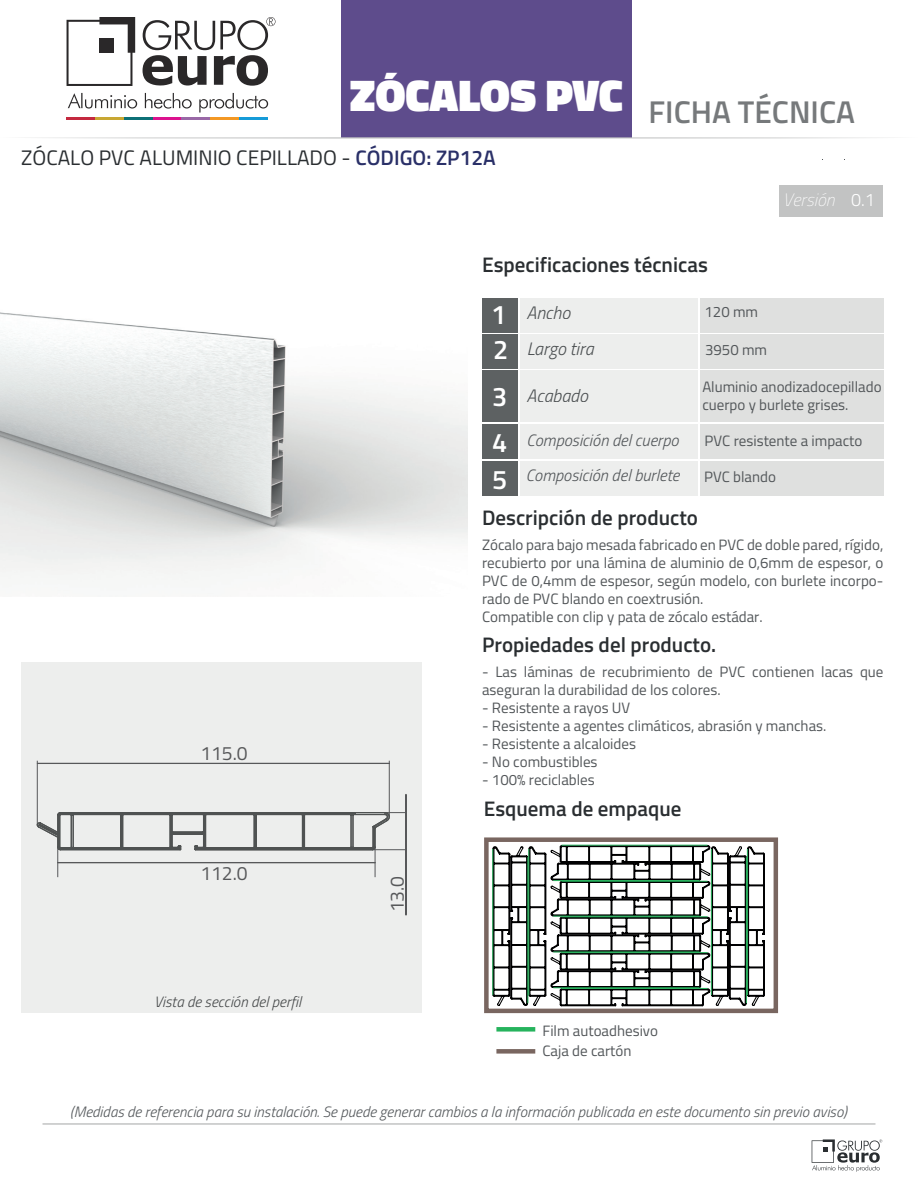
<style>
.page{position:relative;width:918px;height:1188px;background:#fff}
.page>*{position:absolute;margin:0;border:0;box-sizing:border-box;transform-origin:0 0}
.t1{font:900 45px "Titillium";color:#fff}
.t2{font:600 31.5px "Titillium Web";color:#76797b}
.t3{font:600 27px/35.1px "Titillium Web";color:#fff}
.t4{font:600 21px "Titillium Web";color:#2a2e31}
.t5{font:21px "Titillium Web";color:#2a2e31}
.t6{font:19.35px "Titillium Web";color:#57585a}
.t7{font:italic 300 18px "Titillium Web";color:#525659}
.t8{font:italic 100 18px "Titillium";color:#fff}
.t9{font:italic 300 16.5px/35.2px "Titillium Web";color:#525659}
.t10{font:15px/18px "Titillium Web";color:#525659}
.t11{font:italic 300 15px "Titillium Web";color:#525659}
.t12{font:italic 300 15px "Titillium Web";color:#454849}
.s1{font-weight:600;color:#2a3068}
.s2{font-family:"Titillium Web";font-weight:300;font-style:normal}
</style>
<div class="page">
<img style="left:0;top:312px;width:467px;height:264px">
<div style="left:21px;top:663px;width:401px;height:350px;background:#edeeed"></div>
<div style="left:341px;top:0;width:291px;height:138px;background:#5e4c8c"></div>
<div style="left:482px;top:335px;width:36px;height:34px;background:#5d6162"></div>
<div style="left:520px;top:335px;width:177px;height:34px;background:#edeeed"></div>
<div style="left:700px;top:335px;width:183px;height:34px;background:#dfe0df"></div>
<div style="left:482px;top:425px;width:36px;height:34px;background:#5d6162"></div>
<div style="left:520px;top:371px;width:177px;height:51px;background:#edeeed"></div>
<div style="left:700px;top:371px;width:183px;height:51px;background:#dfe0df"></div>
<div style="left:482px;top:461px;width:36px;height:34px;background:#5d6162"></div>
<div style="left:520px;top:425px;width:177px;height:34px;background:#edeeed"></div>
<div style="left:700px;top:425px;width:183px;height:34px;background:#dfe0df"></div>
<div style="left:520px;top:461px;width:177px;height:34px;background:#edeeed"></div>
<div style="left:700px;top:461px;width:183px;height:34px;background:#dfe0df"></div>
<div style="left:482px;top:298px;width:36px;height:34px;background:#5d6162"></div>
<div style="left:520px;top:298px;width:177px;height:34px;background:#edeeed"></div>
<div style="left:700px;top:298px;width:183px;height:34px;background:#dfe0df"></div>
<svg style="left:34px;top:137px;width:852px;height:2px;background:#d9d8db"></svg>
<div style="left:482px;top:371px;width:36px;height:51px;background:#5d6162"></div>
<div style="left:779px;top:185px;width:104px;height:32px;background:#c2c3c3"></div>
<hr style="left:43px;top:1123px;width:832px;height:2px;background:#c2c3c3">
<svg style="left:67px;top:17px;width:68px;height:69px"></svg>
<svg style="left:199px;top:93px;width:69px;height:20px"></svg>
<svg style="left:68px;top:93px;width:69px;height:16px"></svg>
<svg style="left:145px;top:93px;width:47px;height:16px"></svg>
<svg style="left:143px;top:17px;width:132px;height:69px"></svg>
<hr style="left:95px;top:117px;width:29px;height:2px;background:#c8a733">
<hr style="left:210px;top:117px;width:29px;height:2px;background:#f39824">
<hr style="left:153px;top:117px;width:29px;height:2px;background:#dc128e">
<hr style="left:66px;top:117px;width:29px;height:2px;background:#c4293f">
<hr style="left:124px;top:117px;width:29px;height:2px;background:#0d7076">
<hr style="left:239px;top:117px;width:29px;height:2px;background:#169bd8">
<hr style="left:182px;top:117px;width:28px;height:2px;background:#9968a6">
<svg style="left:812px;top:1139px;width:70px;height:33px"></svg>
<svg style="left:492px;top:845px;width:273px;height:162px"></svg>
<div style="left:484px;top:837px;width:294px;height:176px;border:4px solid #796660"></div>
<hr style="left:561px;top:845px;width:147px;height:1px;background:#26b35d">
<hr style="left:561px;top:881px;width:147px;height:1px;background:#26b35d">
<hr style="left:561px;top:916px;width:147px;height:1px;background:#26b35d">
<hr style="left:561px;top:952px;width:147px;height:1px;background:#26b35d">
<hr style="left:561px;top:988px;width:147px;height:1px;background:#26b35d">
<hr style="left:553px;top:880px;width:146px;height:1px;background:#26b35d">
<hr style="left:553px;top:916px;width:146px;height:1px;background:#26b35d">
<hr style="left:553px;top:952px;width:146px;height:1px;background:#26b35d">
<hr style="left:553px;top:987px;width:146px;height:1px;background:#26b35d">
<hr style="left:711px;top:849px;width:1px;height:146px;background:#26b35d">
<hr style="left:492px;top:849px;width:1px;height:146px;background:#26b35d">
<hr style="left:747px;top:849px;width:1px;height:146px;background:#26b35d">
<hr style="left:528px;top:849px;width:1px;height:146px;background:#26b35d">
<hr style="left:746px;top:857px;width:1px;height:146px;background:#26b35d">
<hr style="left:527px;top:857px;width:1px;height:146px;background:#26b35d">
<div style="left:496px;top:1027px;width:39px;height:5px;background:#26b35d"></div>
<div style="left:496px;top:1049px;width:39px;height:5px;background:#796660"></div>
<hr style="left:389px;top:761px;width:1px;height:56px;background:#57585a">
<hr style="left:37px;top:761px;width:1px;height:65px;background:#57585a">
<hr style="left:58px;top:847px;width:1px;height:30px;background:#57585a">
<hr style="left:375px;top:847px;width:1px;height:30px;background:#57585a">
<svg style="left:36px;top:794px;width:370px;height:57px"></svg>
<div style="left:58px;top:862px;width:317px;height:1px;border:1px solid #57585a"></div>
<div style="left:37px;top:763px;width:352px;height:1px;border:1px solid #57585a"></div>
<div style="left:406px;top:794px;width:1px;height:121px;border:1px solid #57585a"></div>
<h1 class="t1" style="left:350px;top:62px;width:274px">ZÓCALOS PVC</h1>
<h3 class="t5" style="left:21px;top:143px;width:476px">ZÓCALO PVC ALUMINIO CEPILLADO - <span class="s1">CÓDIGO: ZP12A</span></h3>
<h2 class="t2" style="left:649px;top:88px;width:208px">FICHA TÉCNICA</h2>
<p class="t8" style="left:783px;top:187px;width:94px">Versión <span class="s2">0.1</span></p>
<h3 class="t4" style="left:482px;top:249px;width:227px">Especificaciones técnicas</h3>
<p class="t6" style="left:200px;top:739px;width:49px">115.0</p>
<p class="t6" style="left:200px;top:859px;width:49px">112.0</p>
<p class="t12" style="left:154px;top:991px;width:149px">Vista de sección del perfil</p>
<p class="t6" style="left:383px;top:912px;width:38px;rotate:-90deg">13.0</p>
<h3 class="t3" style="left:491px;top:296px;width:18px">1<br>2</h3>
<h3 class="t3" style="left:492px;top:372px;width:17px;line-height:45.9px">3<br>4</h3>
<h3 class="t3" style="left:492px;top:461px;width:17px">5</h3>
<p class="t7" style="left:526px;top:299px;width:45px">Ancho</p>
<p class="t10" style="left:705px;top:302px;width:55px">120 mm</p>
<p class="t7" style="left:526px;top:336px;width:69px">Largo tira</p>
<p class="t10" style="left:705px;top:340px;width:63px">3950 mm</p>
<p class="t7" style="left:526px;top:382px;width:63px">Acabado</p>
<p class="t10" style="left:702px;top:377px;width:181px">Aluminio anodizadocepillado cuerpo y burlete grises.</p>
<p class="t9" style="left:526px;top:422px;width:155px">Composición del cuerpo<br>Composición del burlete</p>
<p class="t10" style="left:705px;top:431px;width:159px">PVC resistente a impacto</p>
<p class="t10" style="left:704px;top:467px;width:73px">PVC blando</p>
<h3 class="t4" style="left:482px;top:502px;width:218px">Descripción de producto</h3>
<p class="t10" style="left:482px;top:535px;width:403px">Zócalo para bajo mesada fabricado en PVC de doble pared, rígido, recubierto por una lámina de aluminio de 0,6mm de espesor, o PVC de 0,4mm de espesor, según modelo, con burlete incorpo&shy;rado de PVC blando en coextrusión.<br>Compatible con clip y pata de zócalo estádar.</p>
<h3 class="t4" style="left:482px;top:629px;width:236px">Propiedades del producto.</h3>
<p class="t10" style="left:482px;top:662px;width:403px">- Las láminas de recubrimiento de PVC contienen lacas que aseguran la durabilidad de los colores.</p>
<p class="t10" style="left:482px;top:698px;width:150px">- Resistente a rayos UV</p>
<p class="t10" style="left:482px;top:716px;width:346px">- Resistente a agentes climáticos, abrasión y manchas.</p>
<p class="t10" style="left:482px;top:734px;width:155px">- Resistente a alcaloides</p>
<p class="t10" style="left:482px;top:752px;width:117px">- No combustibles</p>
<p class="t10" style="left:482px;top:770px;width:114px">- 100% reciclables</p>
<h3 class="t4" style="left:484px;top:792px;width:199px">Esquema de empaque</h3>
<p class="t10" style="left:542px;top:1019px;width:117px;line-height:20.7px">Film autoadhesivo<br>Caja de cartón</p>
<p class="t11" style="left:70px;top:1101px;width:778px">(Medidas de referencia para su instalación. Se puede generar cambios a la información publicada en este documento sin previo aviso)</p>
</div>
